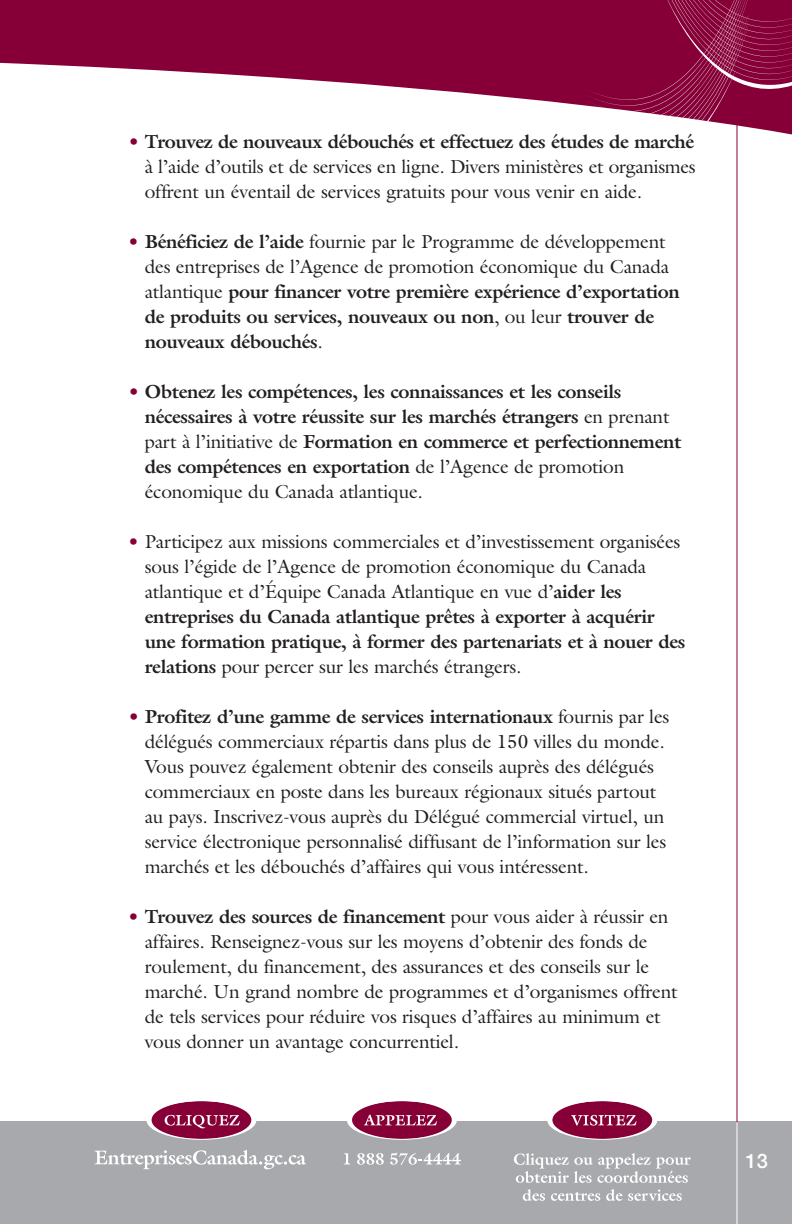
<style>
.page{position:relative;width:792px;height:1224px;background:#fff}
.page>*{position:absolute;margin:0;border:0;box-sizing:border-box;transform-origin:0 0}
.t1{font:500 20px "Helvetica Neue";color:#fff}
.t2{font:19px/25px "Galliard";letter-spacing:-.01em;color:#231f20}
.t3{font:700 19px/25px "Galliard";letter-spacing:-.02em;color:#231f20}
.s1{color:#860037}
.s2{font-weight:700}
.s3{font-weight:400;color:#860037}
.s4{font-weight:400}
</style>
<div class="page">
<div style="left:0;top:1122px;width:792px;height:102px;background:#a8a9ad"></div>
<svg style="left:94px;top:1150px;width:212px;height:19px"></svg>
<svg style="left:344px;top:1153px;width:6px;height:11px"></svg>
<svg style="left:357px;top:1153px;width:27px;height:12px"></svg>
<svg style="left:390px;top:1152px;width:71px;height:13px"></svg>
<svg style="left:547px;top:1101px;width:110px;height:39px"></svg>
<svg style="left:347px;top:1101px;width:110px;height:39px"></svg>
<svg style="left:146px;top:1101px;width:110px;height:39px"></svg>
<svg style="left:514px;top:1153px;width:177px;height:30px"></svg>
<svg style="left:523px;top:1189px;width:22px;height:12px"></svg>
<svg style="left:551px;top:1192px;width:49px;height:9px"></svg>
<svg style="left:606px;top:1189px;width:76px;height:12px"></svg>
<hr style="left:736px;top:96px;width:1px;height:1027px;background:#860037">
<hr style="left:736px;top:1122px;width:1px;height:102px;background:#fff">
<svg style="left:0;top:0;width:585px;height:106px;fill:#860037"></svg>
<svg style="left:585px;top:0;width:207px;height:174px"></svg>
<p class="t2" style="left:145px;top:129px;width:553px;text-align:justify;text-indent:-17px"><span class="s1">•</span> <span class="s2">Trouvez de nouveaux débouchés et effectuez des études de marché </span>à l’aide d’outils et de services en ligne. Divers ministères et organismes offrent un éventail de services gratuits pour vous venir en aide.</p>
<p class="t3" style="left:145px;top:229px;width:537px;text-indent:-17px"><span class="s3">•</span> Bénéficiez de l’aide <span class="s4">fournie par le Programme de développement des entreprises de l’Agence de promotion économique du Canada atlantique</span> pour financer votre première expérience d’exportation de produits ou services, nouveaux ou non<span class="s4">, ou leur</span> trouver de nouveaux débouchés<span class="s4">.</span></p>
<p class="t3" style="left:145px;top:379px;width:538px;text-indent:-17px"><span class="s3">•</span> Obtenez les compétences, les connaissances et les conseils nécessaires à votre réussite sur les marchés étrangers <span class="s4">en prenant part à l’initiative de</span> Formation en commerce et perfectionnement des compétences en exportation <span class="s4">de l’Agence de promotion économique du Canada atlantique.</span></p>
<p class="t2" style="left:145px;top:529px;width:542px;text-indent:-17px"><span class="s1">•</span> Participez aux missions commerciales et d’investissement organisées sous l’égide de l’Agence de promotion économique du Canada atlantique et d’Équipe Canada Atlantique en vue d’<span class="s2">aider les entreprises du Canada atlantique prêtes à exporter à acquérir une formation pratique, à former des partenariats et à nouer des relations</span> pour percer sur les marchés étrangers.</p>
<p class="t2" style="left:145px;top:704px;width:526px;text-indent:-17px"><span class="s1">•</span> <span class="s2">Profitez d’une gamme de services internationaux</span> fournis par les délégués commerciaux répartis dans plus de 150 villes du monde.<br>Vous pouvez également obtenir des conseils auprès des délégués commerciaux en poste dans les bureaux régionaux situés partout au pays. Inscrivez-vous auprès du Délégué commercial virtuel, un service électronique personnalisé diffusant de l’information sur les marchés et les débouchés d’affaires qui vous intéressent.</p>
<p class="t2" style="left:145px;top:904px;width:534px;text-indent:-17px"><span class="s1">•</span> <span class="s2">Trouvez des sources de financement</span> pour vous aider à réussir en affaires. Renseignez-vous sur les moyens d’obtenir des fonds de roulement, du financement, des assurances et des conseils sur le marché. Un grand nombre de programmes et d’organismes offrent de tels services pour réduire vos risques d’affaires au minimum et vous donner un avantage concurrentiel.</p>
<p class="t1" style="left:746px;top:1154px;width:24px">13</p>
</div>
